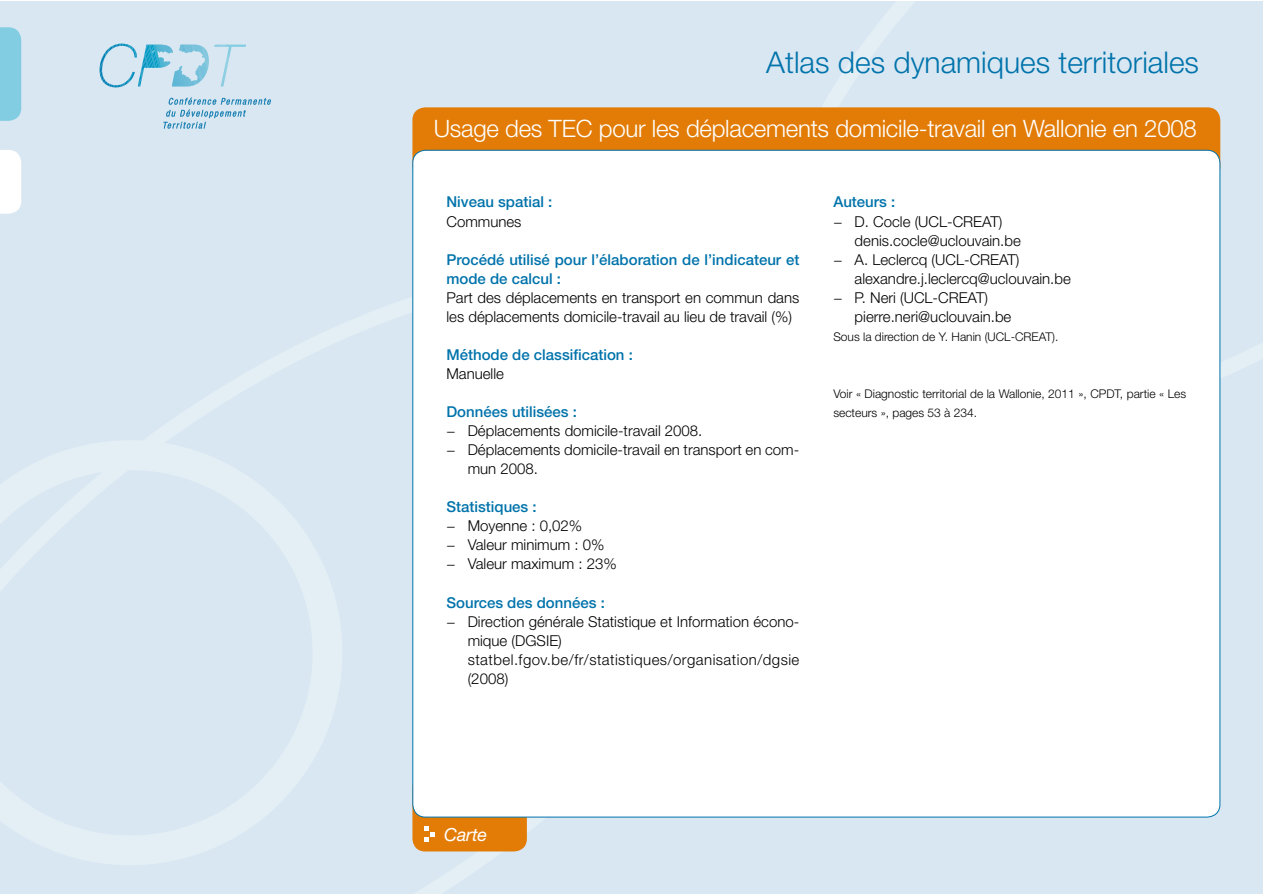
<style>
.page{position:relative;width:1263px;height:894px;background:#fff}
.page>*{position:absolute;margin:0;border:0;box-sizing:border-box;transform-origin:0 0}
.t1{font:300 30px "Helvetica Neue";color:#0073ab}
.t2{font:300 24px "Helvetica Neue";letter-spacing:-.01em;color:#fff}
.t3{font:italic 18px "Helvetica Neue";letter-spacing:-.01em;color:#fff}
.t4{font:300 15px/19px "Helvetica Neue";color:#000}
.t5{font:500 15px/19px "Helvetica Neue";color:#0073ab}
.t6{font:300 12px/19px "Helvetica Neue";color:#000}
</style>
<div class="page">
<div style="left:0;top:1px;width:1263px;height:893px;background:#d9e7f2"></div>
<div style="left:412px;top:775px;width:115px;height:76px;background:#e27c07;border-radius:13px"></div>
<div style="left:412px;top:107px;width:808px;height:72px;background:#e27c07;border-radius:13px"></div>
<div style="left:0;top:27px;width:21px;height:94px;background:#83cde2"></div>
<svg style="left:0;top:150px;width:21px;height:64px"></svg>
<div style="left:413px;top:150px;width:807px;height:667px;background:#fff;border-radius:13px"></div>
<svg style="left:163px;top:98px;width:108px;height:31px"></svg>
<svg style="left:100px;top:44px;width:146px;height:43px"></svg>
<svg style="left:425px;top:827px;width:9px;height:14px"></svg>
<h1 class="t1" style="left:766px;top:51px;width:434px">Atlas des dynamiques territoriales</h1>
<h2 class="t2" style="left:434px;top:120px;width:765px">Usage des TEC pour les déplacements domicile-travail en Wallonie en 2008</h2>
<p class="t5" style="left:446px;top:194px;width:107px">Niveau spatial :</p>
<p class="t4" style="left:446px;top:213px;width:77px">Communes</p>
<p class="t5" style="left:446px;top:251px;width:354px">Procédé utilisé pour l’élaboration de l’indicateur et mode de calcul :</p>
<p class="t4" style="left:446px;top:289px;width:354px">Part des déplacements en transport en commun dans les déplacements domicile-travail au lieu de travail (%)</p>
<p class="t5" style="left:446px;top:346px;width:188px">Méthode de classification :</p>
<p class="t4" style="left:446px;top:365px;width:59px">Manuelle</p>
<p class="t5" style="left:446px;top:403px;width:132px">Données utilisées :</p>
<p class="t4" style="left:446px;top:423px;width:258px">− Déplacements domicile-travail 2008.</p>
<p class="t4" style="left:446px;top:442px;width:354px">− Déplacements domicile-travail en transport en com-</p>
<p class="t4" style="left:468px;top:461px;width:72px">mun 2008.</p>
<p class="t5" style="left:446px;top:499px;width:92px">Statistiques :</p>
<p class="t4" style="left:446px;top:518px;width:172px">− Moyenne : 0,02%<br>− Valeur minimum : 0% − Valeur maximum : 23%</p>
<p class="t5" style="left:446px;top:594px;width:160px">Sources des données :</p>
<p class="t4" style="left:468px;top:613px;width:333px;text-indent:-21px">− Direction générale Statistique et Information écono&shy;mique (DGSIE) statbel.fgov.be/fr/statistiques/organisation/dgsie (2008)</p>
<p class="t5" style="left:833px;top:194px;width:63px">Auteurs :</p>
<p class="t4" style="left:833px;top:213px;width:171px">− D. Cocle (UCL-CREAT)</p>
<p class="t4" style="left:855px;top:232px;width:168px">denis.cocle@uclouvain.be</p>
<p class="t4" style="left:833px;top:251px;width:188px">− A. Leclercq (UCL-CREAT)</p>
<p class="t4" style="left:855px;top:270px;width:218px">alexandre.j.leclercq@uclouvain.be</p>
<p class="t4" style="left:833px;top:289px;width:156px">− P. Neri (UCL-CREAT)</p>
<p class="t4" style="left:855px;top:308px;width:158px">pierre.neri@uclouvain.be</p>
<p class="t6" style="left:833px;top:328px;width:226px">Sous la direction de Y. Hanin (UCL-CREAT).</p>
<p class="t6" style="left:833px;top:385px;width:354px">Voir « Diagnostic territorial de la Wallonie, 2011 », CPDT, partie « Les secteurs », pages 53 à 234.</p>
<p class="t3" style="left:444px;top:824px;width:44px">Carte</p>
</div>
